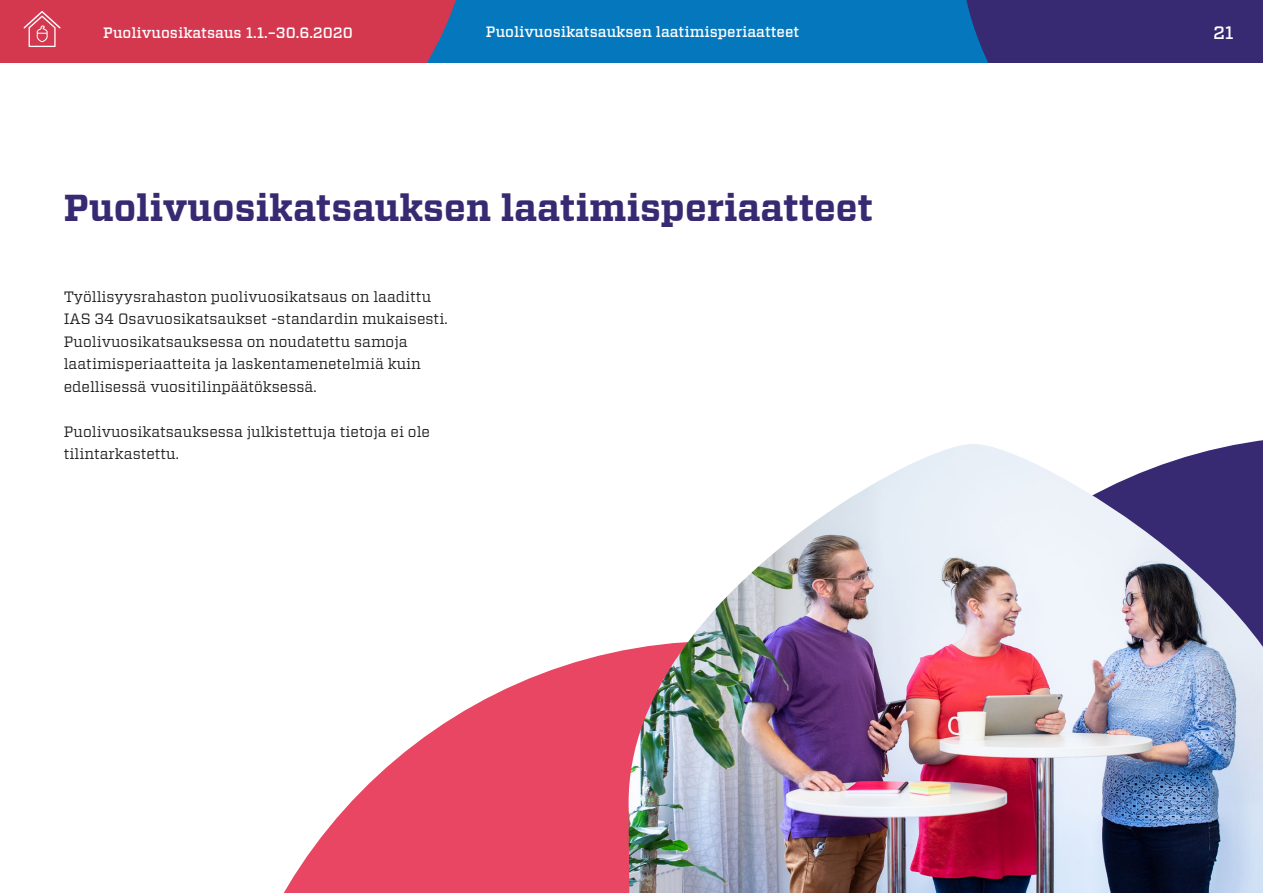
<style>
.page{position:relative;width:1263px;height:893px;background:#fff}
.page>*{position:absolute;margin:0;border:0;box-sizing:border-box;transform-origin:0 0}
.t1{font:700 37.5px "Vitesse";color:#382a72}
.t2{font:500 18px "Vitesse";color:#fff}
.Leipis_ilman_tavutus{font:15px/22.5px "Vitesse";color:#1d1d1b}
.t3{font:500 15px "Vitesse";color:#fff}
</style>
<div class="page">
<svg style="left:283px;top:649px;width:346px;height:244px;fill:#e94663"></svg>
<img style="left:629px;top:444px;width:634px;height:449px">
<div style="left:470px;top:0;width:490px;height:63px;background:#0578bd"></div>
<div style="left:960px;top:0;width:303px;height:63px;background:#382a72"></div>
<svg style="left:0;top:0;width:470px;height:63px;background:#c83d56"></svg>
<p class="t3" style="left:103px;top:22px;width:251px">Puolivuosikatsaus 1.1.–30.6.2020</p>
<p class="t3" style="left:486px;top:22px;width:315px">Puolivuosikatsauksen laatimisperiaatteet</p>
<p class="t2" style="left:1213px;top:20px;width:22px">21</p>
<h1 class="t1" style="left:64px;top:183px;width:811px">Puolivuosikatsauksen laatimisperiaatteet</h1>
<p class="Leipis_ilman_tavutus" style="left:64px;top:285px;width:385px">Työllisyysrahaston puolivuosikatsaus on laadittu IAS 34 Osavuosikatsaukset -standardin mukaisesti.<br>Puolivuosikatsauksessa on noudatettu samoja laatimisperiaatteita ja laskentamenetelmiä kuin edellisessä vuositilinpäätöksessä.</p>
<p class="Leipis_ilman_tavutus" style="left:64px;top:420px;width:368px">Puolivuosikatsauksessa julkistettuja tietoja ei ole tilintarkastettu.</p>
</div>
